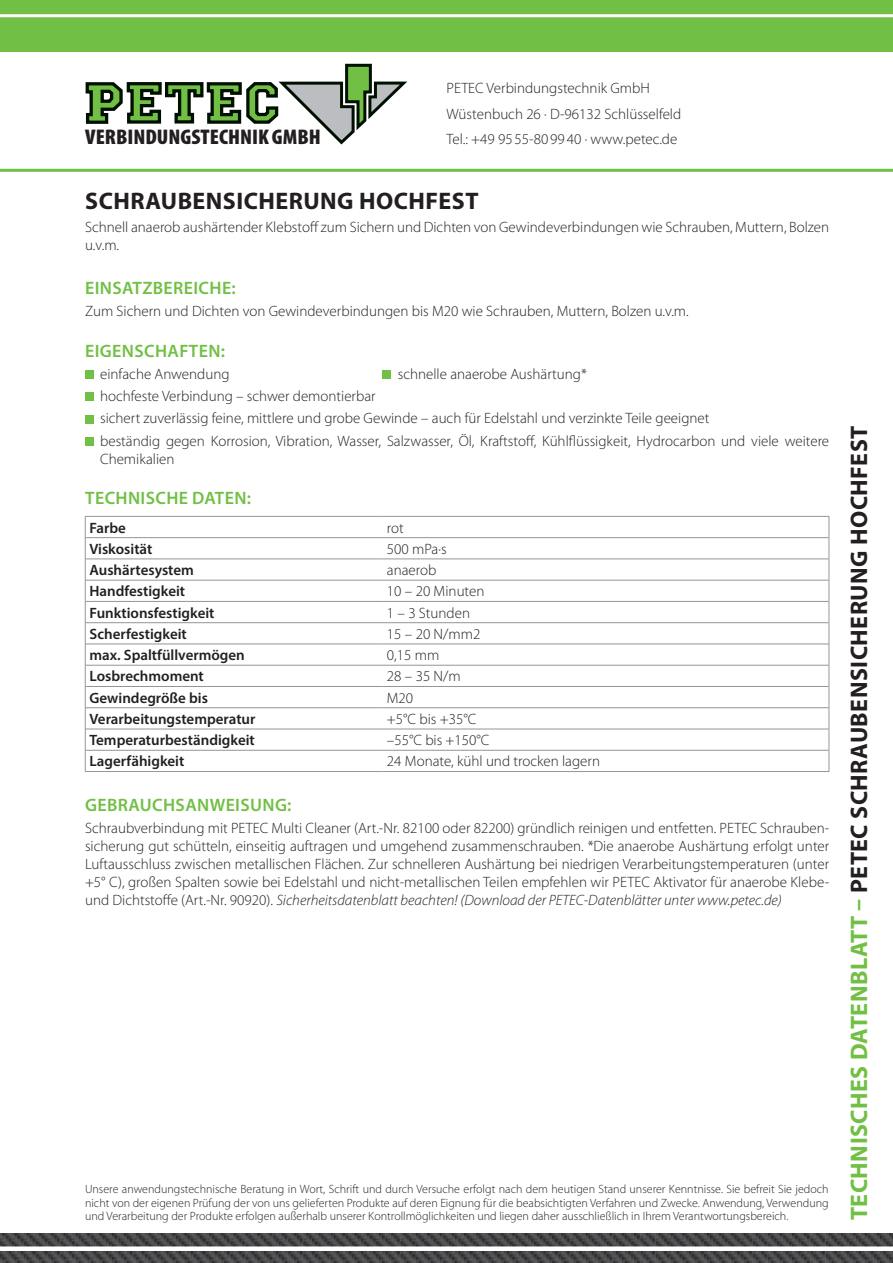
<style>
.page{position:relative;width:893px;height:1263px;background:#fff}
.page>*{position:absolute;margin:0;border:0;box-sizing:border-box;transform-origin:0 0}
.headline{font:700 24px "Myriad Pro";letter-spacing:.02em;color:#231f20}
.t1{font:900 condensed 21.3px "Myriad Pro";color:#231f20;scale:1.05 1}
.subhead{font:600 18px "Myriad Pro";letter-spacing:.02em;color:#71bf44}
.fliesstext{font:300 15px/18px "Myriad Pro";color:#231f20}
.t2{font:600 15px "Myriad Pro";color:#231f20}
.t3{font:300 12px/13.5px "Myriad Pro";color:#231f20;text-align:justify}
.s1{font-style:italic}
.s2{color:#71bf44}
</style>
<div class="page">
<div style="left:0;top:0;width:893px;height:51px;background:#71bf44"></div>
<hr style="left:0;top:14px;width:893px;height:3px;background:#fff">
<svg style="left:85px;top:63px;width:323px;height:82px"></svg>
<img style="left:0;top:1233px;width:893px;height:30px">
<div style="left:0;top:1246px;width:893px;height:5px;background:#fff"></div>
<div style="left:85px;top:370px;width:9px;height:9px;background:#71bf44"></div>
<div style="left:383px;top:370px;width:8px;height:9px;background:#71bf44"></div>
<div style="left:85px;top:393px;width:9px;height:8px;background:#71bf44"></div>
<div style="left:85px;top:415px;width:9px;height:8px;background:#71bf44"></div>
<div style="left:85px;top:437px;width:9px;height:9px;background:#71bf44"></div>
<hr style="left:85px;top:516px;width:298px;height:1px;background:#939598">
<hr style="left:383px;top:516px;width:446px;height:1px;background:#939598">
<hr style="left:85px;top:537px;width:298px;height:1px;background:#939598">
<hr style="left:383px;top:537px;width:446px;height:1px;background:#939598">
<hr style="left:85px;top:559px;width:298px;height:1px;background:#939598">
<hr style="left:383px;top:559px;width:446px;height:1px;background:#939598">
<hr style="left:85px;top:580px;width:298px;height:1px;background:#939598">
<hr style="left:383px;top:580px;width:446px;height:1px;background:#939598">
<hr style="left:85px;top:601px;width:298px;height:1px;background:#939598">
<hr style="left:383px;top:601px;width:446px;height:1px;background:#939598">
<hr style="left:85px;top:622px;width:298px;height:1px;background:#939598">
<hr style="left:383px;top:622px;width:446px;height:1px;background:#939598">
<hr style="left:85px;top:644px;width:298px;height:1px;background:#939598">
<hr style="left:383px;top:644px;width:446px;height:1px;background:#939598">
<hr style="left:85px;top:665px;width:298px;height:1px;background:#939598">
<hr style="left:383px;top:665px;width:446px;height:1px;background:#939598">
<hr style="left:85px;top:686px;width:298px;height:1px;background:#939598">
<hr style="left:383px;top:686px;width:446px;height:1px;background:#939598">
<hr style="left:85px;top:707px;width:298px;height:1px;background:#939598">
<hr style="left:383px;top:707px;width:446px;height:1px;background:#939598">
<hr style="left:85px;top:729px;width:298px;height:1px;background:#939598">
<hr style="left:383px;top:729px;width:446px;height:1px;background:#939598">
<hr style="left:85px;top:750px;width:298px;height:1px;background:#939598">
<hr style="left:383px;top:750px;width:446px;height:1px;background:#939598">
<svg style="left:85px;top:517px;width:1px;height:254px"></svg>
<svg style="left:829px;top:517px;width:1px;height:254px"></svg>
<hr style="left:85px;top:771px;width:298px;height:1px;background:#939598">
<hr style="left:383px;top:771px;width:446px;height:1px;background:#939598">
<hr style="left:0;top:169px;width:893px;height:3px;background:#71bf44">
<p class="t1" style="left:85px;top:124px;width:226px">VERBINDUNGSTECHNIK GMBH</p>
<p class="fliesstext" style="left:446px;top:79px;width:205px">PETEC Verbindungstechnik GmbH</p>
<p class="fliesstext" style="left:446px;top:104px;width:236px">Wüstenbuch 26 · D-96132 Schlüsselfeld</p>
<p class="fliesstext" style="left:446px;top:130px;width:232px">Tel.: +49 95 55-80 99 40 · www.petec.de</p>
<p class="headline" style="left:85px;top:185px;width:395px">SCHRAUBENSICHERUNG HOCHFEST</p>
<p class="fliesstext" style="left:85px;top:217px;width:746px">Schnell anaerob aushärtender Klebstoff zum Sichern und Dichten von Gewindeverbindungen wie Schrauben, Muttern, Bolzen u.v.m.</p>
<p class="subhead" style="left:85px;top:277px;width:152px">EINSATZBEREICHE:</p>
<p class="fliesstext" style="left:85px;top:302px;width:605px">Zum Sichern und Dichten von Gewindeverbindungen bis M20 wie Schrauben, Muttern, Bolzen u.v.m.</p>
<p class="subhead" style="left:85px;top:339px;width:141px">EIGENSCHAFTEN:</p>
<p class="fliesstext" style="left:100px;top:365px;width:131px">einfache Anwendung</p>
<p class="fliesstext" style="left:398px;top:365px;width:191px">schnelle anaerobe Aushärtung*</p>
<p class="fliesstext" style="left:100px;top:387px;width:277px">hochfeste Verbindung – schwer demontierbar</p>
<p class="fliesstext" style="left:100px;top:409px;width:611px">sichert zuverlässig feine, mittlere und grobe Gewinde – auch für Edelstahl und verzinkte Teile geeignet</p>
<p class="fliesstext" style="left:100px;top:431px;width:731px">beständig gegen Korrosion, Vibration, Wasser, Salzwasser, Öl, Kraftstoff, Kühlflüssigkeit, Hydrocarbon und viele weitere<br>Chemikalien</p>
<p class="subhead" style="left:85px;top:486px;width:167px">TECHNISCHE DATEN:</p>
<p class="t2" style="left:90px;top:518px;width:38px">Farbe</p>
<p class="fliesstext" style="left:387px;top:518px;width:18px">rot</p>
<p class="t2" style="left:90px;top:539px;width:64px">Viskosität</p>
<p class="fliesstext" style="left:387px;top:540px;width:61px">500 mPa·s</p>
<p class="t2" style="left:90px;top:561px;width:106px">Aushärtesystem</p>
<p class="fliesstext" style="left:387px;top:561px;width:51px">anaerob</p>
<p class="t2" style="left:90px;top:582px;width:97px">Handfestigkeit</p>
<p class="fliesstext" style="left:387px;top:582px;width:99px">10 – 20 Minuten</p>
<p class="t2" style="left:90px;top:603px;width:127px">Funktionsfestigkeit</p>
<p class="fliesstext" style="left:387px;top:603px;width:85px">1 – 3 Stunden</p>
<p class="t2" style="left:90px;top:624px;width:99px">Scherfestigkeit</p>
<p class="fliesstext" style="left:387px;top:625px;width:95px">15 – 20 N/mm2</p>
<p class="t2" style="left:90px;top:646px;width:157px">max. Spaltfüllvermögen</p>
<p class="fliesstext" style="left:387px;top:646px;width:54px">0,15 mm</p>
<p class="t2" style="left:90px;top:667px;width:116px">Losbrechmoment</p>
<p class="fliesstext" style="left:387px;top:667px;width:75px">28 – 35 N/m</p>
<p class="t2" style="left:90px;top:688px;width:120px">Gewindegröße bis</p>
<p class="fliesstext" style="left:387px;top:688px;width:28px">M20</p>
<p class="t2" style="left:90px;top:709px;width:167px">Verarbeitungstemperatur</p>
<p class="fliesstext" style="left:387px;top:710px;width:91px">+5°C bis +35°C</p>
<p class="t2" style="left:90px;top:731px;width:167px">Temperaturbeständigkeit</p>
<p class="fliesstext" style="left:387px;top:731px;width:104px">–55°C bis +150°C</p>
<p class="t2" style="left:90px;top:752px;width:96px">Lagerfähigkeit</p>
<p class="fliesstext" style="left:387px;top:752px;width:215px">24 Monate, kühl und trocken lagern</p>
<p class="subhead" style="left:85px;top:793px;width:208px">GEBRAUCHSANWEISUNG:</p>
<p class="fliesstext" style="left:85px;top:819px;width:746px;text-align:justify">Schraubverbindung mit PETEC Multi Cleaner (Art.-Nr. 82100 oder 82200) gründlich reinigen und entfetten. PETEC Schrauben&shy;sicherung gut schütteln, einseitig auftragen und umgehend zusammenschrauben. *Die anaerobe Aushärtung erfolgt unter Luftausschluss zwischen metallischen Flächen. Zur schnelleren Aushärtung bei niedrigen Verarbeitungstemperaturen (unter +5° C), großen Spalten sowie bei Edelstahl und nicht-metallischen Teilen empfehlen wir PETEC Aktivator für anaerobe Klebe&shy;und Dichtstoffe (Art.-Nr. 90920). <span class="s1">Sicherheitsdatenblatt beachten! (Download der PETEC-Datenblätter unter www.petec.de)</span></p>
<p class="t3" style="left:85px;top:1182px;width:745px">Unsere anwendungstechnische Beratung in Wort, Schrift und durch Versuche erfolgt nach dem heutigen Stand unserer Kenntnisse. Sie befreit Sie jedoch nicht von der eigenen Prüfung der von uns gelieferten Produkte auf deren Eignung für die beabsichtigten Verfahren und Zwecke. Anwendung, Verwendung und Verarbeitung der Produkte erfolgen außerhalb unserer Kontrollmöglichkeiten und liegen daher ausschließlich in Ihrem Verantwortungsbereich.</p>
<p class="headline" style="left:843px;top:1220px;width:796px;rotate:-90deg"><span class="s2">TECHNISCHES DATENBLATT –</span> PETEC SCHRAUBENSICHERUNG HOCHFEST</p>
</div>
